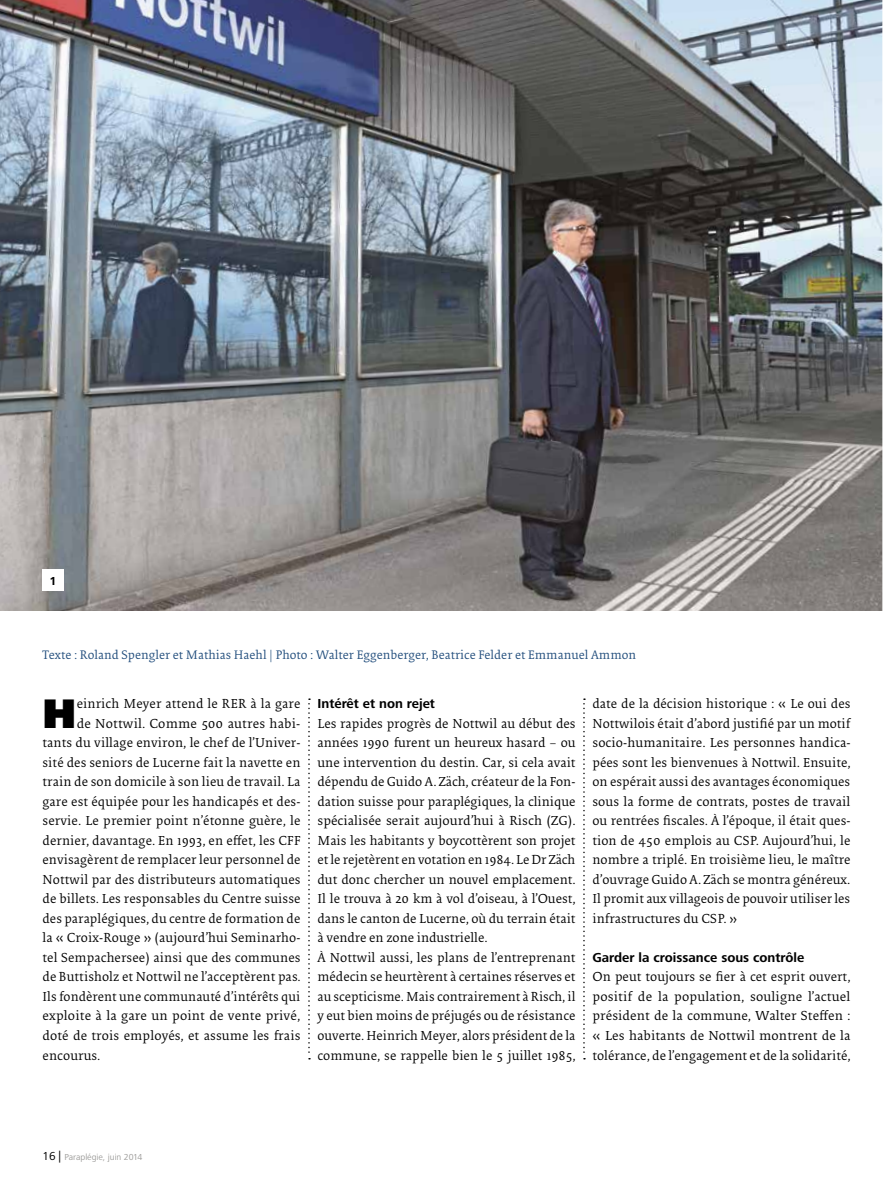
<style>
.page{position:relative;width:893px;height:1200px;background:#fff}
.page>*{position:absolute;margin:0;border:0;box-sizing:border-box;transform-origin:0 0}
.t1{font:900 42.75px "Frutiger Next Pro";color:#000}
.t2{font:13.5px/19.5px "Collis";letter-spacing:.005em;color:#000;text-align:justify}
.t3{font:700 13.5px "Frutiger Next Pro";color:#000}
.t4{font:12.75px "Collis";letter-spacing:.005em;color:#214d7c}
.t5{font:700 12px "Frutiger Next Pro";color:#000}
.t6{font:9px "Frutiger Next Pro";color:#9e9d9b}
.s1{font-size:12px;color:#000}
</style>
<div class="page">
<svg style="left:308px;top:698px;width:2px;height:361px"></svg>
<img style="left:0;top:0;width:882px;height:610px">
<svg style="left:583px;top:698px;width:2px;height:361px"></svg>
<div style="left:43px;top:569px;width:21px;height:22px;background:#fff"></div>
<p class="t5" style="left:50px;top:573px;width:9px">1</p>
<p class="t4" style="left:43px;top:647px;width:595px">Texte : Roland Spengler et Mathias Haehl | Photo : Walter Eggenberger, Beatrice Felder et Emmanuel Ammon</p>
<h1 class="t1" style="left:43px;top:688px;width:35px">H</h1>
<p class="t2" style="left:77px;top:695px;width:225px">einrich Meyer attend le RER à la gare</p>
<p class="t2" style="left:592px;top:695px;width:259px">date de la décision historique : « Le oui des Nottwilois était d’abord justifié par un motif socio-humanitaire. Les personnes handica&shy;pées sont les bienvenues à Nottwil. Ensuite, on espérait aussi des avantages économiques sous la forme de contrats, postes de travail ou rentrées fiscales. À l’époque, il était ques&shy;tion de 450 emplois au CSP. Aujourd’hui, le nombre a triplé. En troisième lieu, le maître d’ouvrage Guido A. Zäch se montra généreux.<br>Il promit aux villageois de pouvoir utiliser les infrastructures du CSP. »</p>
<p class="t3" style="left:592px;top:949px;width:213px">Garder la croissance sous contrôle</p>
<p class="t2" style="left:592px;top:968px;width:260px">On peut toujours se fier à cet esprit ouvert, positif de la population, souligne l’actuel président de la commune, Walter Steffen : « Les habitants de Nottwil montrent de la tolérance, de l’engagement et de la solidarité,</p>
<p class="t3" style="left:317px;top:695px;width:119px">Intérêt et non rejet</p>
<p class="t2" style="left:317px;top:714px;width:260px;text-align:left">Les rapides progrès de Nottwil au début des années 1990 furent un heureux hasard – ou une intervention du destin. Car, si cela avait dépendu de Guido A. Zäch, créateur de la Fon&shy;dation suisse pour paraplégiques, la clinique spécialisée serait aujourd’hui à Risch (ZG).<br>Mais les habitants y boycottèrent son projet et le rejetèrent en votation en 1984. Le Dr Zäch dut donc chercher un nouvel emplacement.<br>Il le trouva à 20 km à vol d’oiseau, à l’Ouest, dans le canton de Lucerne, où du terrain était à vendre en zone industrielle.<br>À Nottwil aussi, les plans de l’entreprenant médecin se heurtèrent à certaines réserves et au scepticisme. Mais contrairement à Risch, il y eut bien moins de préjugés ou de résistance ouverte. Heinrich Meyer, alors président de la commune, se rappelle bien le 5 juillet 1985,</p>
<p class="t2" style="left:77px;top:714px;width:225px">de Nottwil. Comme 500 autres habi-</p>
<p class="t2" style="left:43px;top:734px;width:259px">tants du village environ, le chef de l’Univer-</p>
<p class="t2" style="left:43px;top:753px;width:259px">sité des seniors de Lucerne fait la navette en</p>
<p class="t2" style="left:43px;top:773px;width:259px">train de son domicile à son lieu de travail. La</p>
<p class="t2" style="left:43px;top:792px;width:259px">gare est équipée pour les handicapés et des-</p>
<p class="t2" style="left:43px;top:812px;width:259px">servie. Le premier point n’étonne guère, le</p>
<p class="t2" style="left:43px;top:831px;width:259px">dernier, davantage. En 1993, en effet, les CFF</p>
<p class="t2" style="left:43px;top:851px;width:259px">envisagèrent de remplacer leur personnel de</p>
<p class="t2" style="left:43px;top:870px;width:259px">Nottwil par des distributeurs automatiques</p>
<p class="t2" style="left:43px;top:890px;width:259px">de billets. Les responsables du Centre suisse</p>
<p class="t2" style="left:43px;top:909px;width:259px">des paraplégiques, du centre de formation de</p>
<p class="t2" style="left:43px;top:929px;width:259px">la « Croix-Rouge » (aujourd’hui Seminarho-</p>
<p class="t2" style="left:43px;top:948px;width:259px">tel Sempachersee) ainsi que des communes</p>
<p class="t2" style="left:43px;top:968px;width:259px">de Buttisholz et Nottwil ne l’acceptèrent pas.</p>
<p class="t2" style="left:43px;top:987px;width:259px">Ils fondèrent une communauté d’intérêts qui</p>
<p class="t2" style="left:43px;top:1007px;width:259px">exploite à la gare un point de vente privé,</p>
<p class="t2" style="left:43px;top:1026px;width:259px">doté de trois employés, et assume les frais</p>
<p class="t2" style="left:43px;top:1046px;width:59px">encourus.</p>
<p class="t6" style="left:43px;top:1151px;width:101px"><span class="s1">16 |</span> Paraplégie, juin 2014</p>
</div>
